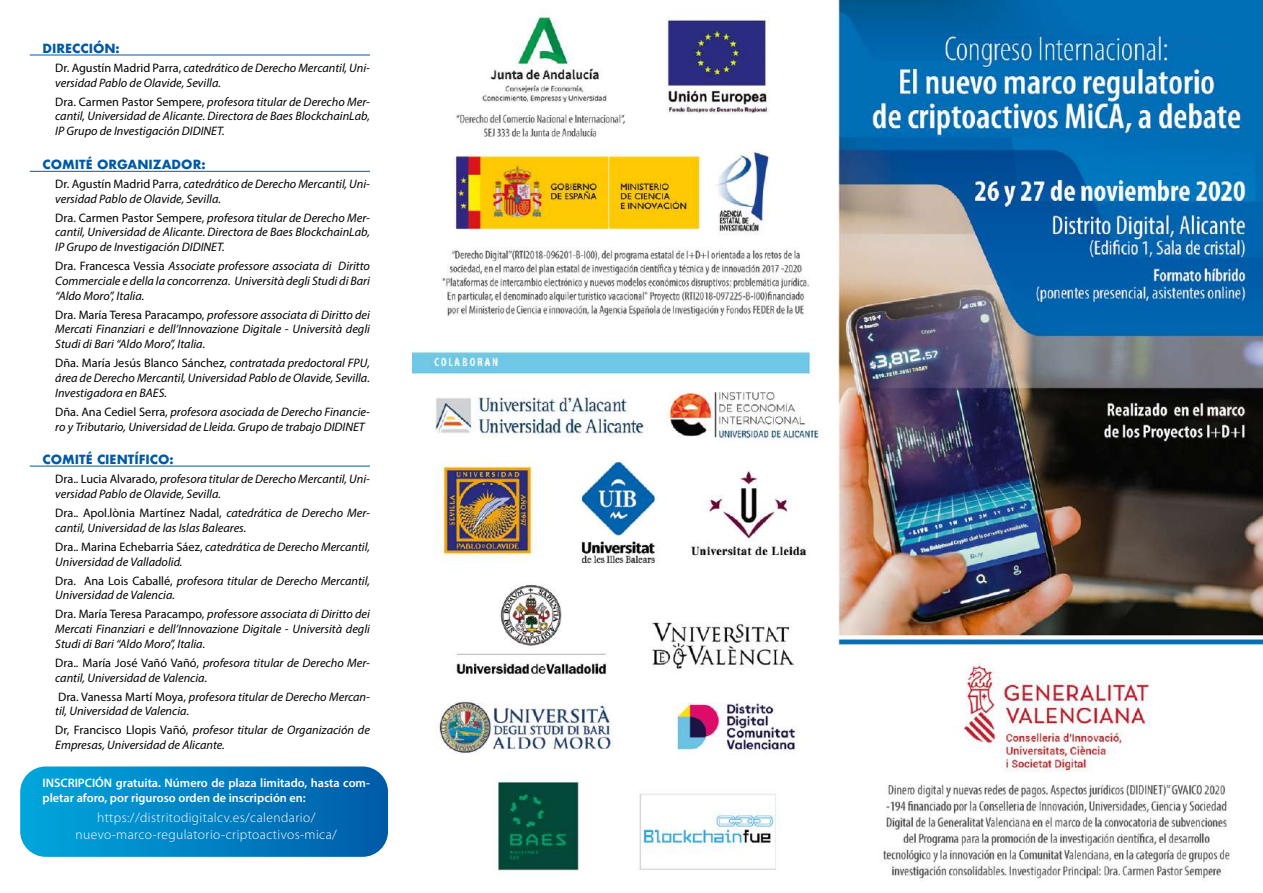
<style>
.page{position:relative;width:1263px;height:893px;background:#fff}
.page>*{position:absolute;margin:0;border:0;box-sizing:border-box;transform-origin:0 0}
.t1{font:300 13.5px/16.2px "Myriad Pro";letter-spacing:.03em;color:#fff;text-align:center}
.t2{font:italic 12.3px/14.7px "Myriad Pro";color:#000}
.t3{font:600 12.3px/14.7px "Myriad Pro";color:#fff}
.t4{font:700 12.3px "Futura";color:#0059a7}
.s1{font-style:normal}
</style>
<div class="page">
<svg style="left:20px;top:766px;width:368px;height:91px;background:#0785c5"></svg>
<img style="left:412px;top:0;width:851px;height:881px">
<hr style="left:30px;top:55px;width:340px;height:1px;background:#0059a7">
<hr style="left:30px;top:171px;width:340px;height:1px;background:#0059a7">
<hr style="left:30px;top:466px;width:340px;height:1px;background:#0059a7">
<p class="t4" style="left:43px;top:39px;width:79px">DIRECCIÓN:</p>
<p class="t2" style="left:55px;top:60px;width:316px"><span class="s1">Dr. Agustín Madrid Parra,</span> catedrático de Derecho Mercantil, Uni&shy;versidad Pablo de Olavide, Sevilla.</p>
<p class="t2" style="left:55px;top:94px;width:316px;text-align:justify"><span class="s1">Dra. Carmen Pastor Sempere,</span> profesora titular de Derecho Mer&shy;cantil, Universidad de Alicante. Directora de Baes BlockchainLab, IP Grupo de Investigación DIDINET.</p>
<p class="t4" style="left:43px;top:155px;width:165px">COMITÉ ORGANIZADOR:</p>
<p class="t2" style="left:55px;top:176px;width:316px"><span class="s1">Dr. Agustín Madrid Parra,</span> catedrático de Derecho Mercantil, Uni&shy;versidad Pablo de Olavide, Sevilla.</p>
<p class="t2" style="left:55px;top:210px;width:316px;text-align:justify"><span class="s1">Dra. Carmen Pastor Sempere,</span> profesora titular de Derecho Mer&shy;cantil, Universidad de Alicante. Directora de Baes BlockchainLab, IP Grupo de Investigación DIDINET.</p>
<p class="t2" style="left:55px;top:258px;width:316px;text-align:justify"><span class="s1">Dra. Francesca Vessia</span> Associate professore associata di Diritto Commerciale e della la concorrenza. Università degli Studi di Bari “Aldo Moro”, Italia.</p>
<p class="t2" style="left:55px;top:307px;width:316px;text-align:justify"><span class="s1">Dra. María Teresa Paracampo,</span> professore associata di Diritto dei Mercati Finanziari e dell’Innovazione Digitale - Università degli Studi di Bari “Aldo Moro”, Italia.</p>
<p class="t2" style="left:55px;top:356px;width:316px;text-align:justify"><span class="s1">Dña. María Jesús Blanco Sánchez,</span> contratada predoctoral FPU, área de Derecho Mercantil, Universidad Pablo de Olavide, Sevilla.<br>Investigadora en BAES.</p>
<p class="t2" style="left:55px;top:404px;width:316px"><span class="s1">Dña. Ana Cediel Serra,</span> profesora asociada de Derecho Financie&shy;ro y Tributario, Universidad de Lleida. Grupo de trabajo DIDINET</p>
<p class="t4" style="left:43px;top:451px;width:133px">COMITÉ CIENTÍFICO:</p>
<p class="t2" style="left:55px;top:472px;width:316px"><span class="s1">Dra.. Lucia Alvarado,</span> profesora titular de Derecho Mercantil, Uni&shy;versidad Pablo de Olavide, Sevilla.</p>
<p class="t2" style="left:55px;top:505px;width:316px"><span class="s1">Dra.. Apol.lònia Martínez Nadal,</span> catedrática de Derecho Mer&shy;cantil, Universidad de las Islas Baleares.</p>
<p class="t2" style="left:55px;top:539px;width:316px"><span class="s1">Dra.. Marina Echebarria Sáez,</span> catedrática de Derecho Mercantil,<br>Universidad de Valladolid.</p>
<p class="t2" style="left:55px;top:573px;width:316px"><span class="s1">Dra. Ana Lois Caballé,</span> profesora titular de Derecho Mercantil,<br>Universidad de Valencia.</p>
<p class="t2" style="left:55px;top:607px;width:316px;text-align:justify"><span class="s1">Dra. María Teresa Paracampo,</span> professore associata di Diritto dei Mercati Finanziari e dell’Innovazione Digitale - Università degli Studi di Bari “Aldo Moro”, Italia.</p>
<p class="t2" style="left:55px;top:655px;width:316px"><span class="s1">Dra.. María José Vañó Vañó,</span> profesora titular de Derecho Mer&shy;cantil, Universidad de Valencia.</p>
<p class="t2" style="left:55px;top:689px;width:316px"><span class="s1">Dra. Vanessa Martí Moya,</span> profesora titular de Derecho Mercan&shy;til, Universidad de Valencia.</p>
<p class="t2" style="left:55px;top:723px;width:316px"><span class="s1">Dr, Francisco Llopis Vañó,</span> profesor titular de Organización de<br>Empresas, Universidad de Alicante.</p>
<p class="t3" style="left:43px;top:775px;width:329px">INSCRIPCIÓN gratuita. Número de plaza limitado, hasta com&shy;pletar aforo, por riguroso orden de inscripción en:</p>
<p class="t1" style="left:75px;top:810px;width:263px">https://distritodigitalcv.es/calendario/ nuevo-marco-regulatorio-criptoactivos-mica/</p>
</div>
